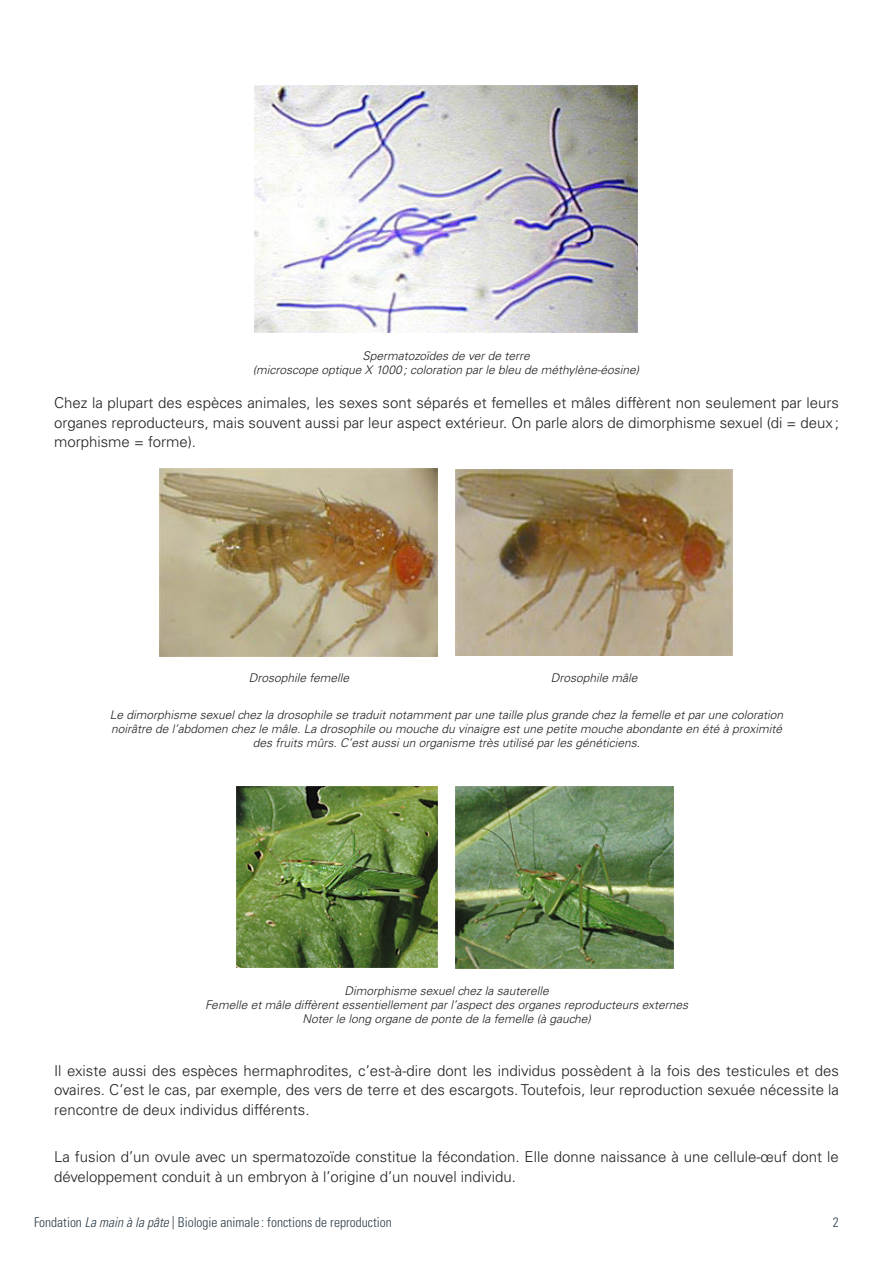
<style>
.page{position:relative;width:893px;height:1263px;background:#fff}
.page>*{position:absolute;margin:0;border:0;box-sizing:border-box;transform-origin:0 0}
.Texte_justifié{font:300 15px/19.5px "Univers LT Std";color:#231f20;text-align:justify}
.t1{font:300 condensed 13.5px "Univers LT Std";color:#2e3d48}
.Légendes{font:italic 300 12px/14.4px "Univers LT Std";color:#231f20;text-align:center}
.s1{font-style:italic}
</style>
<div class="page">
<img style="left:254px;top:85px;width:384px;height:248px">
<img style="left:159px;top:469px;width:279px;height:187px">
<img style="left:456px;top:470px;width:277px;height:185px">
<img style="left:237px;top:787px;width:201px;height:180px">
<img style="left:456px;top:787px;width:217px;height:181px">
<p class="Légendes" style="left:362px;top:348px;width:169px">Spermatozoïdes de ver de terre</p>
<p class="Légendes" style="left:253px;top:363px;width:388px">(microscope optique X 1000; coloration par le bleu de méthylène-éosine)</p>
<p class="Texte_justifié" style="left:54px;top:393px;width:787px">Chez la plupart des espèces animales, les sexes sont séparés et femelles et mâles diffèrent non seulement par leurs organes reproducteurs, mais souvent aussi par leur aspect extérieur. On parle alors de dimorphisme sexuel (di = deux; morphisme = forme).</p>
<p class="Légendes" style="left:249px;top:671px;width:102px">Drosophile femelle</p>
<p class="Légendes" style="left:551px;top:670px;width:88px">Drosophile mâle</p>
<p class="Légendes" style="left:110px;top:707px;width:675px">Le dimorphisme sexuel chez la drosophile se traduit notamment par une taille plus grande chez la femelle et par une coloration noirâtre de l’abdomen chez le mâle. La drosophile ou mouche du vinaigre est une petite mouche abondante en été à proximité des fruits mûrs. C’est aussi un organisme très utilisé par les généticiens.</p>
<p class="Légendes" style="left:344px;top:983px;width:206px">Dimorphisme sexuel chez la sauterelle</p>
<p class="Légendes" style="left:205px;top:998px;width:485px">Femelle et mâle diffèrent essentiellement par l’aspect des organes reproducteurs externes</p>
<p class="Légendes" style="left:302px;top:1012px;width:290px">Noter le long organe de ponte de la femelle (à gauche)</p>
<p class="Texte_justifié" style="left:54px;top:1061px;width:787px">Il existe aussi des espèces hermaphrodites, c’est-à-dire dont les individus possèdent à la fois des testicules et des ovaires. C’est le cas, par exemple, des vers de terre et des escargots. Toutefois, leur reproduction sexuée nécessite la rencontre de deux individus différents.</p>
<p class="Texte_justifié" style="left:54px;top:1147px;width:786px">La fusion d’un ovule avec un spermatozoïde constitue la fécondation. Elle donne naissance à une cellule-œuf dont le développement conduit à un embryon à l’origine d’un nouvel individu.</p>
<p class="t1" style="left:34px;top:1214px;width:359px">Fondation <span class="s1">La main à la pâte</span> | Biologie animale : fonctions de reproduction</p>
<p class="t1" style="left:833px;top:1214px;width:7px">2</p>
</div>
